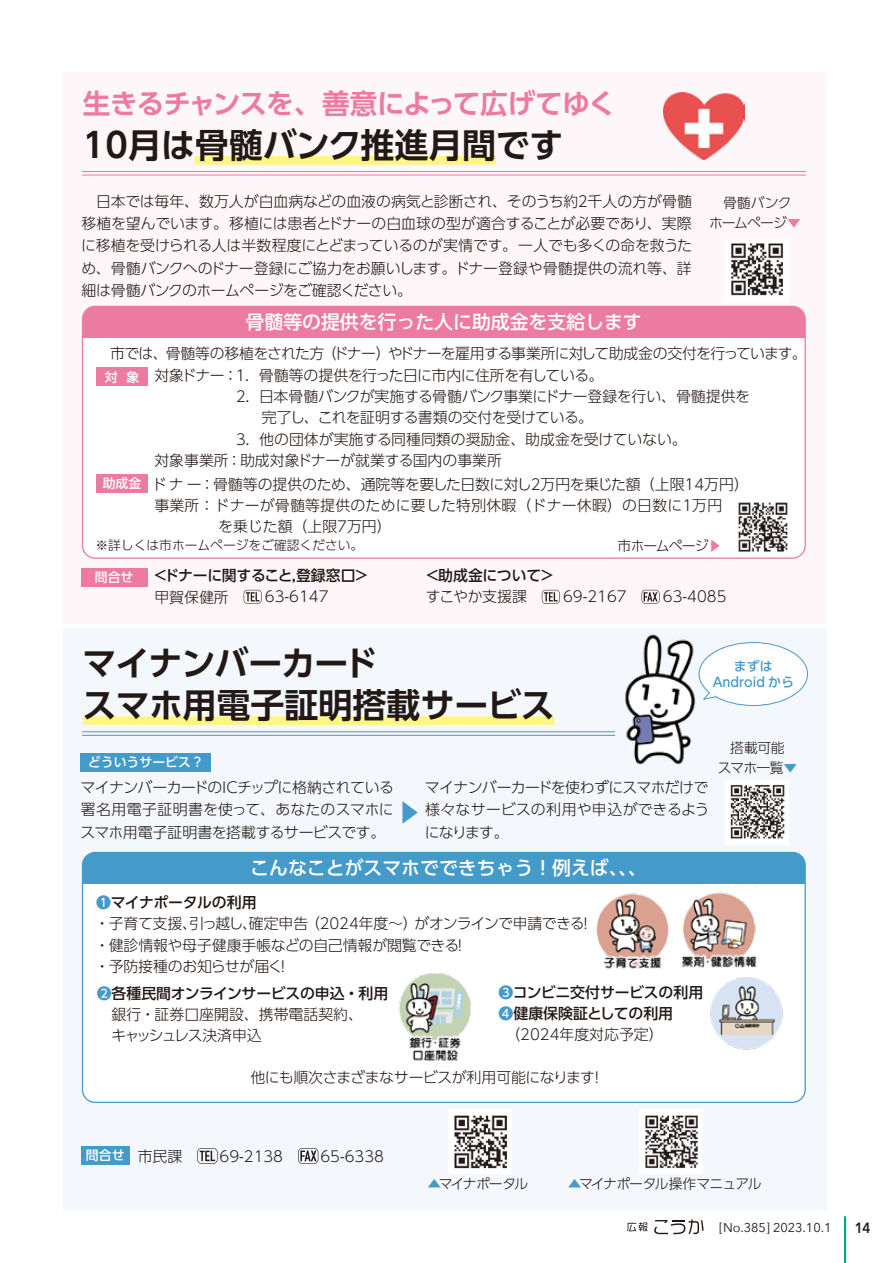
<style>
.page{position:relative;width:893px;height:1263px;background:#fff}
.page>*{position:absolute;margin:0;border:0;box-sizing:border-box;transform-origin:0 0}
.t1{font:700 34.05px/42.5px "UD Shin Go Pr 6 N De";letter-spacing:-.01em;color:#221815}
.t2{font:700 27.6px "UD Shin Go Pr 6 N De";letter-spacing:-.03em;color:#ec7aa1}
.t3{font:500 18.9px "UD Shin Go Pr 6 N";color:#fff}
.t4{font:300 14.85px/22.4px "UD Shin Go Pr 6 N";letter-spacing:-.01em;color:#221815}
.t5{font:500 14.85px/21.3px "UD Shin Go Pr 6 N";letter-spacing:-.01em;color:#221815}
.t6{font:300 14.85px "UD Shin Go Pr 6 N";letter-spacing:-.03em;color:#221815}
.t7{font:300 14.85px "UD Shin Go Pr 6 N";letter-spacing:-.035em;color:#221815}
.t8{font:300 14.85px "UD Shin Go Pr 6 N";letter-spacing:.015em;color:#221815}
.t9{font:300 14.85px "UD Shin Go Pr 6 N";letter-spacing:-.05em;color:#221815}
.t10{font:300 14.85px "UD Shin Go Pr 6 N";letter-spacing:-.065em;color:#221815}
.t11{font:600 14.85px "Avenir Next";color:#221815;scale:.9 1}
.t12{font:300 13.8px/20.2px "UD Shin Go Pr 6 N";letter-spacing:-.055em;color:#221815;text-align:center}
.t13{font:300 13.8px "UD Shin Go Pr 6 N";letter-spacing:-.095em;color:#221815}
.t14{font:300 13.8px "UD Shin Go Pr 6 N";color:#449ac9}
.t15{font:500 12.9px "UD Shin Go Pr 6 N";color:#fff}
.t16{font:500 12.9px/15.9px "UD Shin Go Pr 6 N";color:#449ac9;text-align:center}
.t17{font:300 12.75px "UD Shin Go Pr 6 N";color:#221815}
.t18{font:12.75px "Avenir Next";color:#221815}
.s1{color:#ec7aa1}
.s2{color:#449ac9}
.s3{font-weight:300}
.s4{font-weight:500;color:#449ac9}
.s5{font-weight:500}
</style>
<div class="page">
<div style="left:64px;top:72px;width:763px;height:552px;background:#fef7f9"></div>
<div style="left:64px;top:628px;width:763px;height:582px;background:#f4f8fc"></div>
<div style="left:726px;top:238px;width:63px;height:64px;background:#fff"></div>
<img style="left:731px;top:243px;width:52px;height:53px">
<div style="left:195px;top:156px;width:301px;height:9px;background:#fff67f"></div>
<div style="left:83px;top:716px;width:471px;height:9px;background:#fff67f"></div>
<hr style="left:83px;top:171px;width:723px;height:1px;background:#ec7aa1">
<hr style="left:83px;top:175px;width:723px;height:1px;background:#ec7aa1">
<hr style="left:83px;top:731px;width:531px;height:1px;background:#449ac9">
<hr style="left:83px;top:735px;width:531px;height:1px;background:#449ac9">
<svg style="left:244px;top:590px;width:18px;height:14px"></svg>
<svg style="left:542px;top:590px;width:18px;height:14px"></svg>
<svg style="left:642px;top:590px;width:18px;height:14px"></svg>
<div style="left:82px;top:306px;width:723px;height:252px;background:#fff;border-radius:13px"></div>
<div style="left:82px;top:306px;width:723px;height:32px;background:#ec7aa1"></div>
<div style="left:82px;top:306px;width:724px;height:253px;border:1px solid #ec7aa1;border-radius:13px"></div>
<div style="left:82px;top:852px;width:723px;height:250px;background:#fff;border-radius:13px"></div>
<div style="left:82px;top:852px;width:723px;height:32px;background:#449ac9"></div>
<div style="left:82px;top:852px;width:724px;height:251px;border:1px solid #449ac9;border-radius:13px"></div>
<img style="left:738px;top:502px;width:50px;height:50px">
<img style="left:726px;top:780px;width:63px;height:63px">
<div style="left:639px;top:1109px;width:64px;height:65px;background:#fff"></div>
<img style="left:645px;top:1115px;width:53px;height:54px">
<div style="left:449px;top:1109px;width:63px;height:65px;background:#fff"></div>
<img style="left:454px;top:1115px;width:53px;height:54px">
<div style="left:97px;top:367px;width:51px;height:19px;background:#ec7aa1"></div>
<div style="left:97px;top:474px;width:51px;height:19px;background:#ec7aa1"></div>
<div style="left:81px;top:753px;width:130px;height:18px;background:#449ac9"></div>
<img style="left:663px;top:92px;width:82px;height:67px">
<svg style="left:402px;top:801px;width:16px;height:23px"></svg>
<svg style="left:197px;top:1148px;width:21px;height:16px"></svg>
<svg style="left:298px;top:1148px;width:20px;height:16px"></svg>
<div style="left:81px;top:1146px;width:49px;height:19px;background:#449ac9"></div>
<img style="left:625px;top:634px;width:86px;height:130px">
<div style="left:699px;top:642px;width:108px;height:63px;background:#fff;border-radius:50%"></div>
<div style="left:699px;top:642px;width:109px;height:64px;border:1px solid #449ac9;border-radius:50%"></div>
<svg style="left:702px;top:691px;width:15px;height:9px"></svg>
<img style="left:596px;top:893px;width:73px;height:76px">
<img style="left:710px;top:980px;width:73px;height:70px">
<img style="left:398px;top:973px;width:73px;height:88px">
<img style="left:681px;top:887px;width:79px;height:95px">
<div style="left:81px;top:568px;width:67px;height:19px;background:#ec7aa1"></div>
<hr style="left:844px;top:1216px;width:2px;height:47px;background:#00a682">
<svg style="left:654px;top:1219px;width:49px;height:15px"></svg>
<svg style="left:627px;top:1222px;width:21px;height:9px"></svg>
<h2 class="t2" style="left:83px;top:81px;width:534px">生きるチャンスを、善意によって広げてゆく</h2>
<h1 class="t1" style="left:83px;top:123px;width:482px">10月は骨髄バンク推進月間です</h1>
<p class="t4" style="left:81px;top:189px;width:612px">　日本では毎年、数万人が白血病などの血液の病気と診断され、そのうち約<br>移植を望んでいます。移植には患者とドナーの白血球の型が適合することが必要であり、実際に移植を受けられる人は半数程度にとどまっているのが実情です。一人でも多くの命を救うため、骨髄バンクへのドナー登録にご協力をお願いします。ドナー登録や骨髄提供の流れ等、詳細は骨髄バンクのホームページをご確認ください。</p>
<p class="t4" style="left:588px;top:189px;width:106px">千人の方が骨髄</p>
<p class="t4" style="left:576px;top:189px;width:16px">２</p>
<p class="t3" style="left:246px;top:306px;width:398px">骨髄等の提供を行った人に助成金を支給します</p>
<p class="t12" style="left:709px;top:192px;width:93px">骨髄バンク<br>ホームページ<span class="s1">︎▼</span></p>
<p class="t7" style="left:95px;top:341px;width:230px">　市では、骨髄等の移植をされた方</p>
<p class="t4" style="left:322px;top:341px;width:16px">（</p>
<p class="t4" style="left:333px;top:341px;width:59px">ドナー）</p>
<p class="t9" style="left:388px;top:341px;width:421px">やドナーを雇用する事業所に対して助成金の交付を行っています。</p>
<p class="t15" style="left:105px;top:366px;width:14px">対</p>
<p class="t15" style="left:126px;top:366px;width:14px">象</p>
<p class="t15" style="left:103px;top:473px;width:40px">助成金</p>
<p class="t6" style="left:154px;top:363px;width:451px">対象ドナー：１．骨髄等の提供を行った日に市内に住所を有している。</p>
<p class="t4" style="left:234px;top:385px;width:518px">２．日本骨髄バンクが実施する骨髄バンク事業にドナー登録を行い、骨髄提供を</p>
<p class="t6" style="left:262px;top:406px;width:333px">完了し、これを証明する書類の交付を受けている。</p>
<p class="t4" style="left:234px;top:427px;width:455px">３．他の団体が実施する同種同類の奨励金、助成金を受けていない。</p>
<p class="t4" style="left:154px;top:449px;width:349px">対象事業所：助成対象ドナーが就業する国内の事業所</p>
<p class="t4" style="left:152px;top:473px;width:599px">ドナー：骨髄等の提供のため、通院等を要した日数に対し2万円を乗じた額（上限14万円(</p>
<p class="t8" style="left:154px;top:493px;width:569px">事業所：ドナーが骨髄等提供のために要した特別休暇（ドナー休暇）の日数に1万円</p>
<p class="t4" style="left:218px;top:515px;width:175px">を乗じた額（上限7万円(</p>
<p class="t17" style="left:95px;top:535px;width:269px">※詳しくは市ホームページをご確認ください。</p>
<p class="t12" style="left:617px;top:535px;width:96px">市ホームページ<span class="s1">︎▶</span></p>
<p class="t15" style="left:95px;top:567px;width:40px">問合せ</p>
<p class="t5" style="left:164px;top:564px;width:206px">ドナーに関すること,登録窓口&lt;</p>
<p class="t5" style="left:153px;top:564px;width:16px">＜</p>
<p class="t5" style="left:425px;top:564px;width:131px">＜助成金について&lt;</p>
<p class="t4" style="left:154px;top:585px;width:76px">甲賀保健所</p>
<p class="t4" style="left:265px;top:585px;width:65px">63-6147</p>
<p class="t4" style="left:426px;top:585px;width:103px">すこやか支援課</p>
<p class="t4" style="left:563px;top:585px;width:65px">69-2167</p>
<p class="t4" style="left:663px;top:585px;width:65px">63-4085</p>
<h1 class="t1" style="left:83px;top:641px;width:474px">マイナンバーカード<br>スマホ用電子証明搭載サービス</h1>
<p class="t15" style="left:88px;top:752px;width:117px">どういうサービス?</p>
<p class="t16" style="left:713px;top:658px;width:83px">まずは<br>Android から</p>
<p class="t12" style="left:718px;top:737px;width:81px">搭載可能<br>スマホ一覧<span class="s2">︎▼</span></p>
<p class="t4" style="left:80px;top:776px;width:315px;text-align:justify">マイナンバーカードのICチップに格納されている署名用電子証明書を使って、あなたのスマホにスマホ用電子証明書を搭載するサービスです。</p>
<p class="t4" style="left:425px;top:776px;width:286px;text-align:justify">マイナンバーカードを使わずにスマホだけで様々なサービスの利用や申込ができるようになります。</p>
<p class="t3" style="left:250px;top:852px;width:398px">こんなことがスマホでできちゃう！例えば 、、、</p>
<p class="t5" style="left:96px;top:891px;width:162px"><span class="s2">❶</span>マイナポータルの利用</p>
<p class="t4" style="left:189px;top:912px;width:121px">引っ越し確定申告</p>
<p class="t4" style="left:242px;top:912px;width:16px">、</p>
<p class="t4" style="left:95px;top:912px;width:104px">・子育て支援、</p>
<p class="t4" style="left:305px;top:912px;width:114px">（2024年度～）</p>
<p class="t10" style="left:415px;top:912px;width:172px">がオンラインで申請できる</p>
<p class="t4" style="left:578px;top:912px;width:16px">!</p>
<p class="t4" style="left:275px;top:934px;width:185px;line-height:21.3px;text-indent:-180px">・健診情報や母子健康手帳などの自己情報が閲覧できる!</p>
<p class="t4" style="left:453px;top:933px;width:16px">!</p>
<p class="t4" style="left:95px;top:954px;width:189px">・予防接種のお知らせが届く</p>
<p class="t5" style="left:499px;top:981px;width:206px"><span class="s2">❸</span>コンビニ交付サービスの利用<br><span class="s2">❹</span>健康保険証としての利用<br><span class="s3">　（2024年度対応予定(</span></p>
<p class="t4" style="left:589px;top:1066px;width:16px">!</p>
<p class="t4" style="left:97px;top:982px;width:293px;line-height:21.3px"><span class="s4">❷</span><span class="s5">各種民間オンラインサービスの申込・利用</span>　銀行・証券口座開設、携帯電話契約、<br>　キャッシュレス決済申込</p>
<p class="t7" style="left:235px;top:1065px;width:361px">　他にも順次さまざまなサービスが利用可能になります</p>
<p class="t15" style="left:86px;top:1145px;width:40px">問合せ</p>
<p class="t4" style="left:138px;top:1144px;width:46px">市民課</p>
<p class="t4" style="left:220px;top:1144px;width:65px">69-2138</p>
<p class="t4" style="left:320px;top:1144px;width:65px">65-6338</p>
<p class="t13" style="left:427px;top:1172px;width:103px"><span class="s2">︎▲</span> マイナポータル</p>
<p class="t12" style="left:579px;top:1173px;width:184px">マイナポータル操作マニュアル</p>
<p class="t14" style="left:568px;top:1172px;width:15px">▲</p>
<p class="t18" style="left:719px;top:1217px;width:114px">[No.385[ 2023.10.1</p>
<p class="t11" style="left:855px;top:1214px;width:19px">14</p>
</div>
